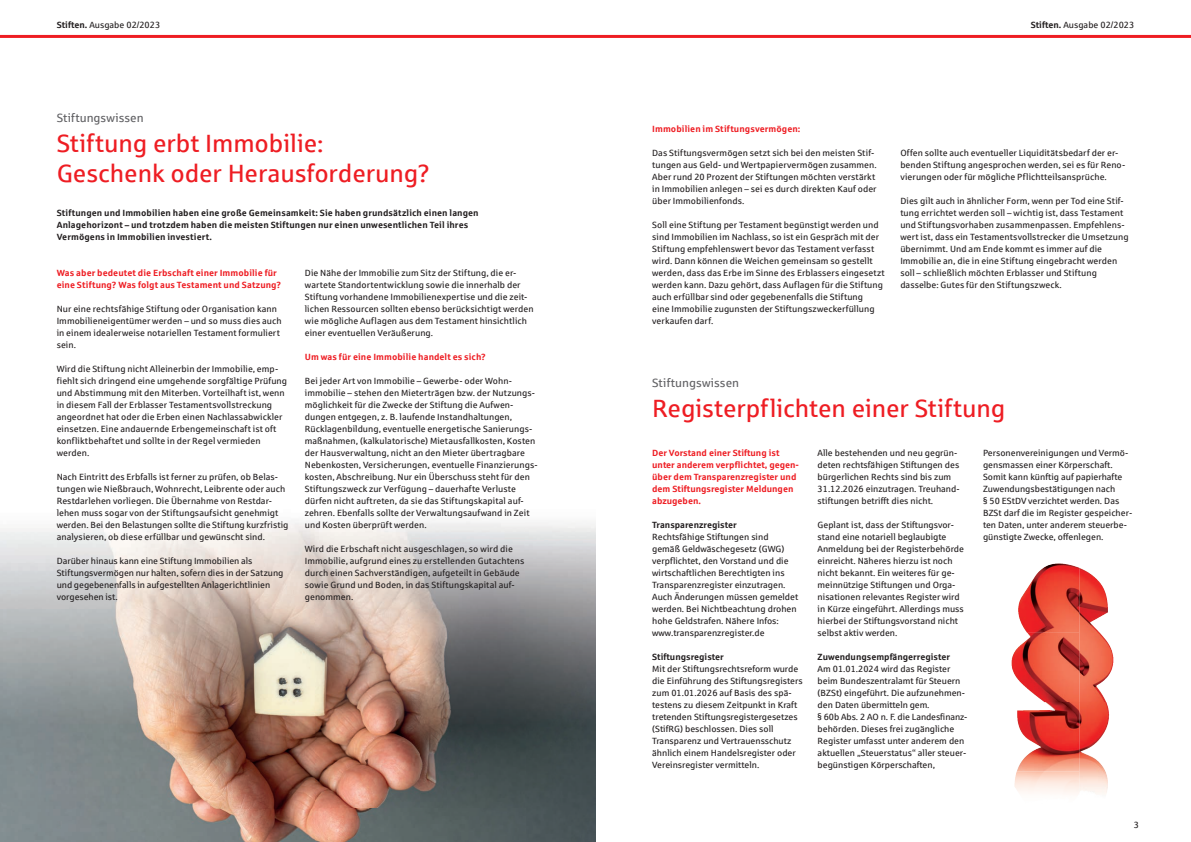
<style>
.page{position:relative;width:1191px;height:842px;background:#fff}
.page>*{position:absolute;margin:0;border:0;box-sizing:border-box;transform-origin:0 0}
.t1{font:25px/30px "Sparkasse Rg";letter-spacing:-.005em;color:#ee1d23}
.t2{font:12px "Sparkasse Rg";color:#636366}
.t3{font:9px/12px "Sparkasse Rg";letter-spacing:.005em;color:#231f20}
.t4{font:700 9px/12px "Sparkasse Rg";color:#ee1d23}
.t5{font:700 9px/12px "Sparkasse Rg";letter-spacing:.005em;color:#231f20}
.s1{font-weight:700}
</style>
<div class="page">
<hr style="left:0;top:35px;width:1191px;height:3px;background:#ee1d23">
<img style="left:0;top:521px;width:595px;height:321px">
<svg style="left:57px;top:822px;width:4px;height:6px"></svg>
<img style="left:1018px;top:563px;width:61px;height:70px">
<img style="left:1079px;top:568px;width:34px;height:134px">
<img style="left:1011px;top:633px;width:30px;height:67px">
<img style="left:1017px;top:702px;width:62px;height:69px">
<img style="left:1079px;top:702px;width:29px;height:92px">
<img style="left:1014px;top:771px;width:55px;height:23px">
<p class="t3" style="left:57px;top:19px;width:105px"><span class="s1">Stiften.</span> Ausgabe 02/2023</p>
<p class="t3" style="left:1030px;top:19px;width:105px"><span class="s1">Stiften.</span> Ausgabe 02/2023</p>
<h2 class="t2" style="left:57px;top:111px;width:88px">Stiftungswissen</h2>
<h1 class="t1" style="left:57px;top:128px;width:375px">Stiftung erbt Immobilie:<br>Geschenk oder Herausforderung?</h1>
<p class="t5" style="left:57px;top:206px;width:423px">Stiftungen und Immobilien haben eine große Gemeinsamkeit: Sie haben grundsätzlich einen langen<br>Anlagehorizont – und trotzdem haben die meisten Stiftungen nur einen unwesentlichen Teil ihres<br>Vermögens in Immobilien investiert.</p>
<p class="t4" style="left:57px;top:267px;width:226px">Was aber bedeutet die Erbschaft einer Immobilie für eine Stiftung? Was folgt aus Testament und Satzung?</p>
<p class="t3" style="left:57px;top:303px;width:226px">Nur eine rechtsfähige Stiftung oder Organisation kann Immobilieneigentümer werden – und so muss dies auch in einem idealerweise notariellen Testament formuliert sein.</p>
<p class="t3" style="left:57px;top:363px;width:232px">Wird die Stiftung nicht Alleinerbin der Immobilie, emp&shy;fiehlt sich dringend eine umgehende sorgfältige Prüfung und Abstimmung mit den Miterben. Vorteilhaft ist, wenn in diesem Fall der Erblasser Testamentsvollstreckung angeordnet hat oder die Erben einen Nachlass abwickler einsetzen. Eine andauernde Erbengemeinschaft ist oft konfliktbehaftet und sollte in der Regel vermieden werden.</p>
<p class="t3" style="left:57px;top:471px;width:233px">Nach Eintritt des Erbfalls ist ferner zu prüfen, ob Belas&shy;tungen wie Nießbrauch, Wohnrecht, Leibrente oder auch Restdarlehen vorliegen. Die Übernahme von Restdar&shy;lehen muss sogar von der Stiftungsaufsicht genehmigt werden. Bei den Belastungen sollte die Stiftung kurzfristig analysieren, ob diese erfüllbar und gewünscht sind.</p>
<p class="t3" style="left:57px;top:555px;width:228px">Darüber hinaus kann eine Stiftung Immobilien als Stiftungs vermögen nur halten, sofern dies in der Satzung und gegebenenfalls in aufgestellten Anlagerichtlinien vorgesehen ist.</p>
<p class="t3" style="left:305px;top:267px;width:230px">Die Nähe der Immobilie zum Sitz der Stiftung, die er&shy;wartete Standortentwicklung sowie die innerhalb der Stiftung vorhandene Immobilienexpertise und die zeit&shy;lichen Ressourcen sollten ebenso berücksichtigt werden wie mögliche Auflagen aus dem Testament hinsichtlich einer eventuellen Veräußerung.</p>
<p class="t4" style="left:305px;top:350px;width:183px">Um was für eine Immobilie handelt es sich?</p>
<p class="t3" style="left:305px;top:375px;width:234px">Bei jeder Art von Immobilie – Gewerbe- oder Wohn&shy;immobilie – stehen den Mieterträgen bzw. der Nutzungs&shy;möglichkeit für die Zwecke der Stiftung die Aufwen&shy;dungen entgegen, z. B. laufende Instandhaltungen, Rücklagenbildung, eventuelle energetische Sanierungs&shy;maßnahmen, (kalkulatorische) Mietausfallkosten, Kosten der Hausverwaltung, nicht an den Mieter übertragbare Nebenkosten, Versicherungen, eventuelle Finanzierungs&shy;kosten, Abschreibung. Nur ein Überschuss steht für den Stiftungszweck zur Verfügung – dauerhafte Verluste dürfen nicht auftreten, da sie das Stiftungskapital auf&shy;zehren. Ebenfalls sollte der Verwaltungsaufwand in Zeit und Kosten überprüft werden.</p>
<p class="t3" style="left:305px;top:543px;width:221px">Wird die Erbschaft nicht ausgeschlagen, so wird die Immobilie, aufgrund eines zu erstellenden Gutachtens durch einen Sachverständigen, aufgeteilt in Gebäude sowie Grund und Boden, in das Stiftungskapital auf&shy;genommen.</p>
<p class="t4" style="left:652px;top:123px;width:150px">Immobilien im Stiftungsvermögen:</p>
<p class="t3" style="left:652px;top:147px;width:226px">Das Stiftungsvermögen setzt sich bei den meisten Stif&shy;tungen aus Geld- und Wertpapiervermögen zusammen.<br>Aber rund 20 Prozent der Stiftungen möchten verstärkt in Immobilien anlegen – sei es durch direkten Kauf oder über Immobilienfonds.</p>
<p class="t3" style="left:652px;top:219px;width:234px">Soll eine Stiftung per Testament begünstigt werden und sind Immobilien im Nachlass, so ist ein Gespräch mit der Stiftung empfehlenswert bevor das Testament verfasst wird. Dann können die Weichen gemeinsam so gestellt werden, dass das Erbe im Sinne des Erblassers eingesetzt werden kann. Dazu gehört, dass Auflagen für die Stiftung auch erfüllbar sind oder gegebenenfalls die Stiftung<br>eine Immobilie zugunsten der Stiftungszweckerfüllung verkaufen darf.</p>
<p class="t3" style="left:900px;top:147px;width:226px">Offen sollte auch eventueller Liquiditätsbedarf der er&shy;benden Stiftung angesprochen werden, sei es für Reno&shy;vierungen oder für mögliche Pflichtteilsansprüche.</p>
<p class="t3" style="left:900px;top:195px;width:230px">Dies gilt auch in ähnlicher Form, wenn per Tod eine Stif&shy;tung errichtet werden soll – wichtig ist, dass Testament und Stiftungsvorhaben zusammenpassen. Empfehlens&shy;wert ist, dass ein Testamentsvollstrecker die Umsetzung übernimmt. Und am Ende kommt es immer auf die Immobilie an, die in eine Stiftung eingebracht werden soll – schließlich möchten Erblasser und Stiftung dasselbe: Gutes für den Stiftungszweck.</p>
<h2 class="t2" style="left:652px;top:376px;width:88px">Stiftungswissen</h2>
<h1 class="t1" style="left:652px;top:393px;width:354px">Registerpflichten einer Stiftung</h1>
<p class="t4" style="left:652px;top:447px;width:148px">Der Vorstand einer Stiftung ist unter anderem verpflichtet, gegen&shy;über dem Transparenzregister und dem Stiftungsregister Meldungen abzugeben.</p>
<p class="t5" style="left:652px;top:519px;width:86px">Transparenzregister</p>
<p class="t3" style="left:652px;top:531px;width:148px">Rechtsfähige Stiftungen sind gemäß Geldwäschegesetz (GWG) verpflichtet, den Vorstand und die wirtschaftlichen Berechtigten ins Transparenzregister einzutragen.<br>Auch Änderungen müssen gemeldet werden. Bei Nichtbeachtung drohen hohe Geldstrafen. Nähere Infos: www.transparenzregister.de</p>
<p class="t5" style="left:652px;top:650px;width:73px">Stiftungsregister</p>
<p class="t3" style="left:652px;top:663px;width:152px">Mit der Stiftungsrechtsreform wurde die Einführung des Stiftungsregisters zum 01.01.2026 auf Basis des spä&shy;testens zu diesem Zeitpunkt in Kraft tretenden Stiftungsregister gesetzes (StifRG) beschlossen. Dies soll Transparenz und Vertrauens schutz ähnlich einem Handelsregister oder Vereinsregister vermitteln.</p>
<p class="t3" style="left:983px;top:447px;width:151px">Personenvereinigungen und Vermö&shy;gensmassen einer Körperschaft.<br>Somit kann künftig auf papierhafte Zuwendungsbestätigungen nach<br>§ 50 EStDV verzichtet werden. Das BZSt darf die im Register gespeicher&shy;ten Daten, unter anderem steuerbe&shy;günstigte Zwecke, offenlegen.</p>
<p class="t3" style="left:817px;top:447px;width:143px">Alle bestehenden und neu gegrün&shy;deten rechtsfähigen Stiftungen des bürgerlichen Rechts sind bis zum 31.12.2026 einzutragen. Treuhand&shy;stiftungen betrifft dies nicht.</p>
<p class="t3" style="left:817px;top:519px;width:148px">Geplant ist, dass der Stiftungsvor&shy;stand eine notariell beglaubigte Anmeldung bei der Registerbehörde einreicht. Näheres hierzu ist noch nicht bekannt. Ein weiteres für ge&shy;meinnützige Stiftungen und Orga&shy;nisationen relevantes Register wird in Kürze eingeführt. Allerdings muss hierbei der Stiftungsvorstand nicht selbst aktiv werden.</p>
<p class="t5" style="left:817px;top:650px;width:134px">Zuwendungsempfängerregister</p>
<p class="t3" style="left:817px;top:663px;width:151px">Am 01.01.2024 wird das Register beim Bundeszentralamt für Steuern (BZSt) eingeführt. Die aufzunehmen&shy;den Daten übermitteln gem.<br>§ 60b Abs. 2 AO n. F. die Landesfinanz - behörden. Dieses frei zugängliche Register umfasst unter anderem den aktuellen „Steuerstatus“ aller steuer&shy;begünstigen Körperschaften,</p>
<p class="t3" style="left:1133px;top:819px;width:7px">3</p>
</div>
